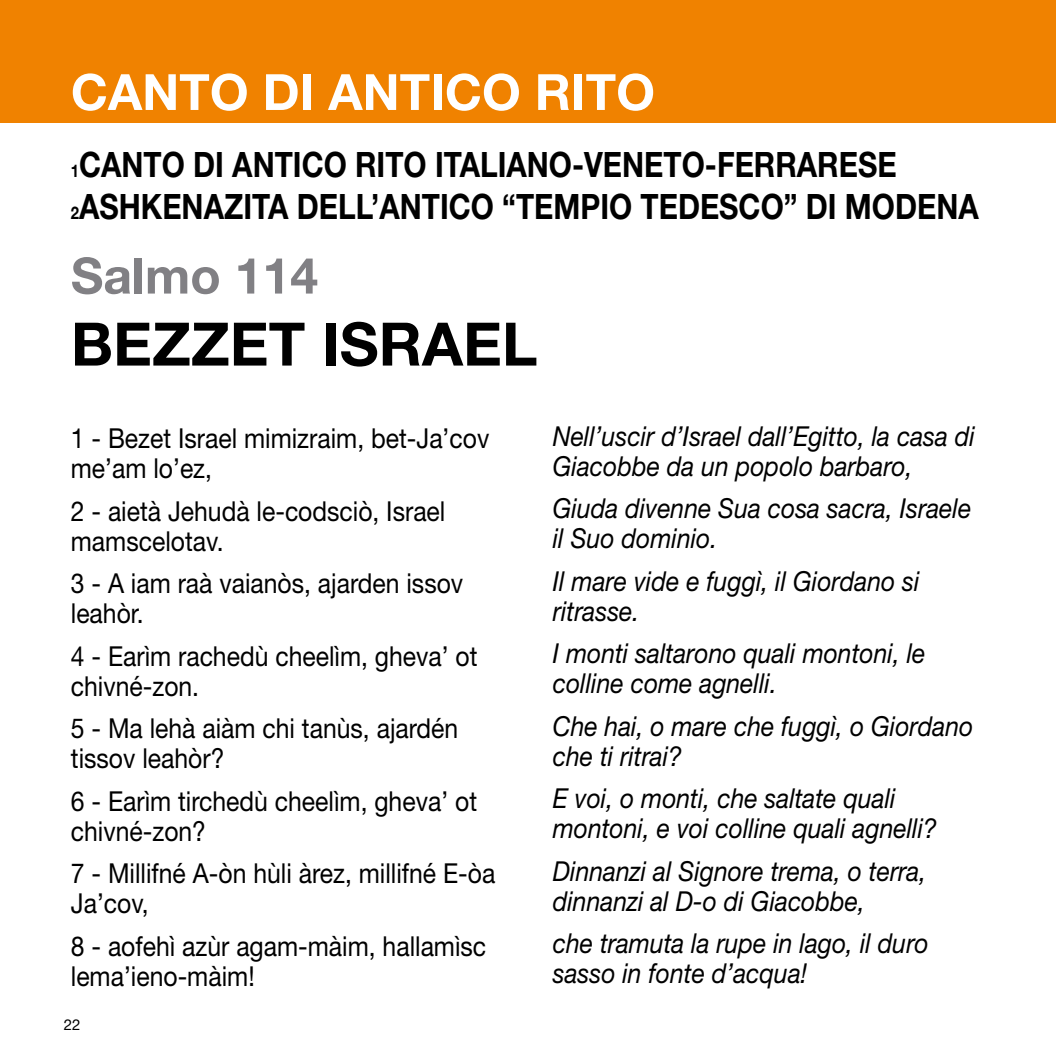
<style>
.page{position:relative;width:1056px;height:1056px;background:#fff}
.page>*{position:absolute;margin:0;border:0;box-sizing:border-box;transform-origin:0 0}
.t1{font:700 60px "Helvetica Neue";color:#000}
.t2{font:700 50px "Helvetica Neue";color:#fff}
.t3{font:700 50px "Helvetica Neue";color:#818084}
.t4{font:700 35px/42px "Helvetica Neue";color:#000;scale:.85 1}
.t5{font:italic 27.5px/30px "Helvetica Neue";color:#000;scale:.9 1}
.t6{font:27.5px/30px "Helvetica Neue";color:#000;scale:.9 1}
.t7{font:15px "Helvetica Neue";color:#000}
.s1{font-size:17.5px}
</style>
<div class="page">
<div style="left:0;top:0;width:1056px;height:122px;background:#f08200"></div>
<h2 class="t2" style="left:71px;top:61px;width:586px">CANTO DI ANTICO RITO</h2>
<p class="t4" style="left:71px;top:142px;width:1070px"><span class="s1">1</span>CANTO DI ANTICO RITO ITALIANO-VENETO-FERRARESE<br><span class="s1">2</span>ASHKENAZITA DELL’ANTICO “TEMPIO TEDESCO” DI MODENA</p>
<h2 class="t3" style="left:71px;top:245px;width:249px">Salmo 114</h2>
<h1 class="t1" style="left:71px;top:307px;width:468px">BEZZET ISRAEL</h1>
<p class="t6" style="left:71px;top:423px;width:466px">1 - Bezet Israel mimizraim, bet-Ja’cov me’am lo’ez,</p>
<p class="t6" style="left:71px;top:495px;width:418px">2 - aietà Jehudà le-codsciò, Israel mamscelotav.</p>
<p class="t6" style="left:71px;top:568px;width:438px">3 - A iam raà vaianòs, ajarden issov leahòr.</p>
<p class="t6" style="left:71px;top:640px;width:453px">4 - Earìm rachedù cheelìm, gheva’ ot chivné-zon.</p>
<p class="t6" style="left:71px;top:713px;width:432px">5 - Ma lehà aiàm chi tanùs, ajardén tissov leahòr?</p>
<p class="t6" style="left:71px;top:785px;width:453px">6 - Earìm tirchedù cheelìm, gheva’ ot chivné-zon?</p>
<p class="t6" style="left:71px;top:858px;width:473px">7 - Millifné A-òn hùli àrez, millifné E-òa<br>Ja’cov,</p>
<p class="t6" style="left:71px;top:930px;width:463px">8 - aofehì azùr agam-màim, hallamìsc lema’ieno-màim!</p>
<p class="t7" style="left:64px;top:1016px;width:18px">22</p>
<p class="t5" style="left:553px;top:420px;width:471px">Nell’uscir d’Israel dall’Egitto, la casa di<br>Giacobbe da un popolo barbaro,</p>
<p class="t5" style="left:553px;top:493px;width:467px">Giuda divenne Sua cosa sacra, Israele il Suo dominio.</p>
<p class="t5" style="left:553px;top:565px;width:409px">Il mare vide e fuggì, il Giordano si ritrasse.</p>
<p class="t5" style="left:553px;top:638px;width:416px">I monti saltarono quali montoni, le colline come agnelli.</p>
<p class="t5" style="left:553px;top:710px;width:469px">Che hai, o mare che fuggì, o Giordano che ti ritrai?</p>
<p class="t5" style="left:553px;top:783px;width:428px">E voi, o monti, che saltate quali montoni, e voi colline quali agnelli?</p>
<p class="t5" style="left:553px;top:855px;width:416px">Dinnanzi al Signore trema, o terra, dinnanzi al D-o di Giacobbe,</p>
<p class="t5" style="left:553px;top:928px;width:419px">che tramuta la rupe in lago, il duro sasso in fonte d’acqua!</p>
</div>
